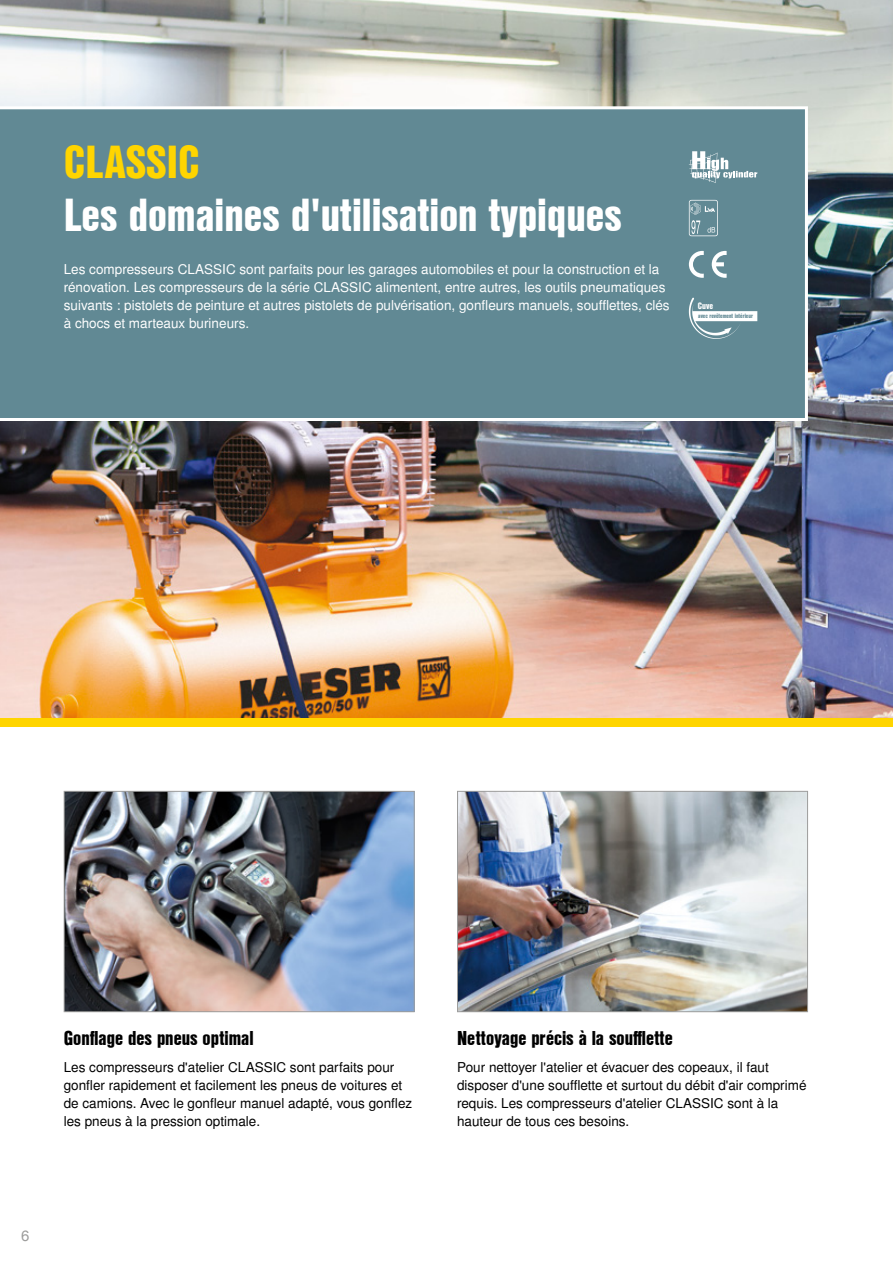
<style>
.page{position:relative;width:893px;height:1263px;background:#fff}
.page>*{position:absolute;margin:0;border:0;box-sizing:border-box;transform-origin:0 0}
.t1{font:45px "Nimbus San L Bla Con";color:#fff}
.t2{font:45px "Nimbus San L Bla Con";color:#ffd500}
.t3{font:19.5px "Nimbus San L Bla Con";color:#000}
.t4{font:15px "Nimbus San L";color:#9d9d9c}
.t5{font:13.5px/18px "Nimbus San L";color:#000}
.t6{font:13.5px/18px "Nimbus San L";color:#fff}
.t7{font:9px "Nimbus San L Bla Con";color:#fff}
.t8{font:6px "Nimbus San L Bla Con";color:#618994}
</style>
<div class="page">
<img style="left:0;top:0;width:893px;height:719px">
<div style="left:0;top:719px;width:893px;height:8px;background:#ffd500"></div>
<img style="left:459px;top:793px;width:347px;height:217px">
<div style="left:457px;top:791px;width:351px;height:221px;border:1px solid #9d9d9c"></div>
<div style="left:0;top:106px;width:808px;height:315px;background:#618994"></div>
<img style="left:66px;top:793px;width:347px;height:217px">
<div style="left:64px;top:791px;width:351px;height:221px;border:1px solid #9d9d9c"></div>
<svg style="left:689px;top:251px;width:15px;height:27px"></svg>
<svg style="left:712px;top:251px;width:15px;height:27px"></svg>
<svg style="left:689px;top:200px;width:29px;height:36px"></svg>
<svg style="left:689px;top:151px;width:68px;height:32px"></svg>
<svg style="left:689px;top:298px;width:68px;height:41px"></svg>
<h1 class="t2" style="left:64px;top:128px;width:137px">CLASSIC</h1>
<h1 class="t1" style="left:64px;top:181px;width:560px">Les domaines d'utilisation typiques</h1>
<p class="t6" style="left:64px;top:261px;width:607px">Les compresseurs CLASSIC sont parfaits pour les garages automobiles et pour la construction et la rénovation. Les compresseurs de la série CLASSIC alimentent, entre autres, les outils pneumatiques suivants : pistolets de peinture et autres pistolets de pulvérisation, gonfleurs manuels, soufflettes, clés à chocs et marteaux burineurs.</p>
<p class="t7" style="left:698px;top:299px;width:17px">Cuve</p>
<p class="t8" style="left:698px;top:311px;width:56px">avec revêtement intérieur</p>
<h2 class="t3" style="left:64px;top:1024px;width:191px">Gonflage des pneus optimal</h2>
<p class="t5" style="left:64px;top:1059px;width:350px">Les compresseurs d'atelier CLASSIC sont parfaits pour gonfler rapidement et facilement les pneus de voitures et de camions. Avec le gonfleur manuel adapté, vous gonflez les pneus à la pression optimale.</p>
<p class="t4" style="left:21px;top:1226px;width:10px">6</p>
<h2 class="t3" style="left:457px;top:1024px;width:217px">Nettoyage précis à la soufflette</h2>
<p class="t5" style="left:457px;top:1059px;width:351px">Pour nettoyer l'atelier et évacuer des copeaux, il faut disposer d'une soufflette et surtout du débit d'air comprimé requis. Les compresseurs d'atelier CLASSIC sont à la hauteur de tous ces besoins.</p>
</div>
